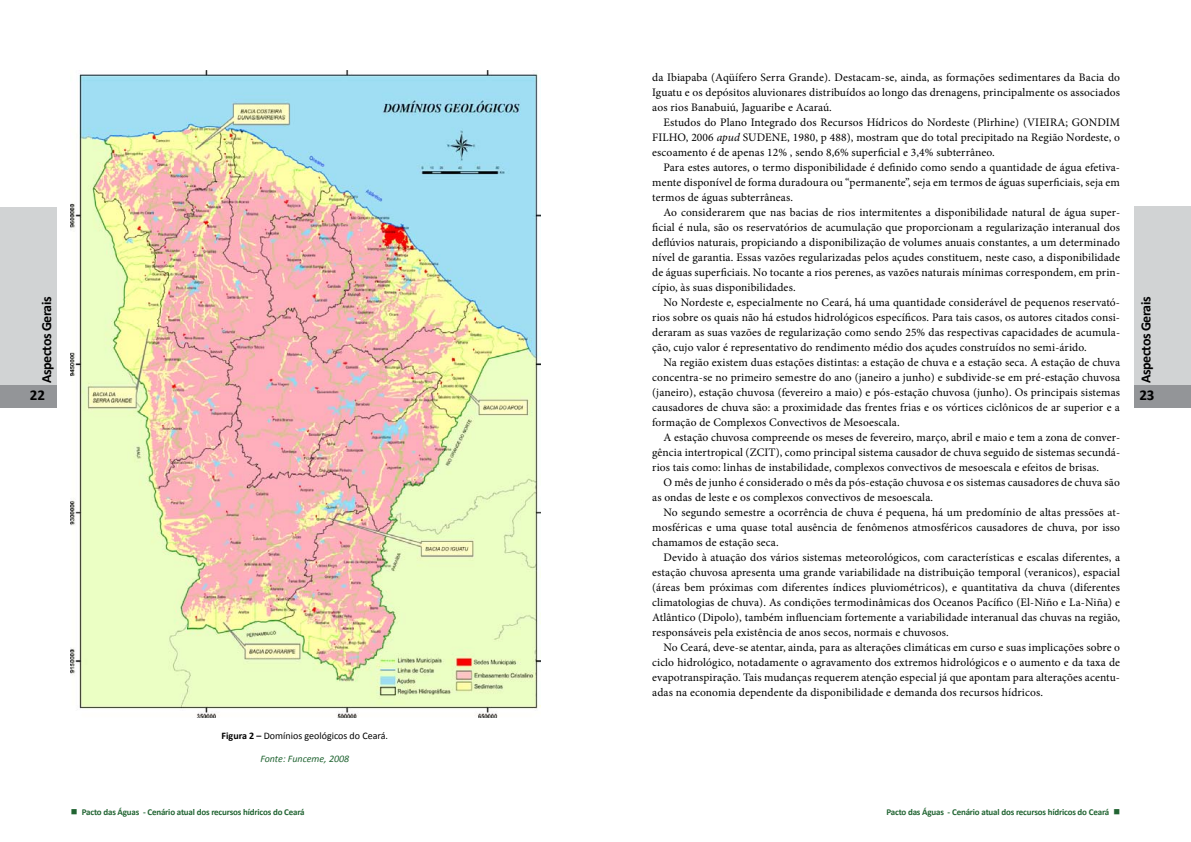
<style>
.page{position:relative;width:1191px;height:842px;background:#fff}
.page>*{position:absolute;margin:0;border:0;box-sizing:border-box;transform-origin:0 0}
.t1{font:700 15px "Calibri";color:#000}
.t2{font:700 14px "Calibri";letter-spacing:-.03em;color:#000}
.t3{font:11.5px/15px "Minion Pro";letter-spacing:.01em;color:#000;text-align:justify}
.t4{font:10px "Calibri";color:#000}
.t5{font:italic 10px "Calibri";color:#216432}
.t6{font:700 9px "Calibri";letter-spacing:-.02em;color:#216432}
.s1{font-weight:700}
.s2{font-style:italic}
</style>
<div class="page">
<div style="left:0;top:207px;width:57px;height:199px;background:#d1d3d4"></div>
<div style="left:0;top:386px;width:57px;height:22px;background:#939598"></div>
<div style="left:1134px;top:207px;width:57px;height:200px;background:#d1d3d4"></div>
<div style="left:1134px;top:386px;width:57px;height:22px;background:#939598"></div>
<img style="left:71px;top:71px;width:469px;height:646px">
<p class="t2" style="left:38px;top:383px;width:88px;rotate:-90deg">Aspectos Gerais</p>
<h1 class="t1" style="left:30px;top:386px;width:17px">22</h1>
<p class="t4" style="left:221px;top:730px;width:168px"><span class="s1">Figura 2 –</span> Domínios geológicos do Ceará.</p>
<p class="t5" style="left:260px;top:752px;width:90px">Fonte: Funceme, 2008</p>
<p class="t6" style="left:71px;top:806px;width:235px">■ Pacto das Águas - Cenário atual dos recursos hídricos do Ceará</p>
<p class="t3" style="left:652px;top:70px;width:469px">da Ibiapaba (Aqüífero Serra Grande). Destacam-se, ainda, as formações sedimentares da Bacia do Iguatu e os depósitos aluvionares distribuídos ao longo das drenagens, principalmente os associados aos rios Banabuiú, Jaguaribe e Acaraú.</p>
<p class="t3" style="left:652px;top:115px;width:469px;text-indent:11px">Estudos do Plano Integrado dos Recursos Hídricos do Nordeste (Plirhine) (VIEIRA; GONDIM FILHO, 2006 <span class="s2">apud</span> SUDENE, 1980, p 488), mostram que do total precipitado na Região Nordeste, o escoamento é de apenas 12% , sendo 8,6% superficial e 3,4% subterrâneo.</p>
<p class="t3" style="left:652px;top:160px;width:469px;text-indent:11px">Para estes autores, o termo disponibilidade é definido como sendo a quantidade de água efetiva&shy;mente disponível de forma duradoura ou “permanente”, seja em termos de águas superficiais, seja em termos de águas subterrâneas.</p>
<p class="t3" style="left:652px;top:205px;width:469px;text-indent:11px">Ao considerarem que nas bacias de rios intermitentes a disponibilidade natural de água super&shy;ficial é nula, são os reservatórios de acumulação que proporcionam a regularização interanual dos deflúvios naturais, propiciando a disponibilização de volumes anuais constantes, a um determinado nível de garantia. Essas vazões regularizadas pelos açudes constituem, neste caso, a disponibilidade de águas superficiais. No tocante a rios perenes, as vazões naturais mínimas correspondem, em prin&shy;cípio, às suas disponibilidades.</p>
<p class="t3" style="left:652px;top:294px;width:469px;text-indent:11px">No Nordeste e, especialmente no Ceará, há uma quantidade considerável de pequenos reservató&shy;rios sobre os quais não há estudos hidrológicos específicos. Para tais casos, os autores citados consi&shy;deraram as suas vazões de regularização como sendo 25% das respectivas capacidades de acumula&shy;ção, cujo valor é representativo do rendimento médio dos açudes construídos no semi-árido.</p>
<p class="t3" style="left:652px;top:354px;width:469px;text-indent:11px">Na região existem duas estações distintas: a estação de chuva e a estação seca. A estação de chuva concentra-se no primeiro semestre do ano (janeiro a junho) e subdivide-se em pré-estação chuvosa (janeiro), estação chuvosa (fevereiro a maio) e pós-estação chuvosa (junho). Os principais sistemas causadores de chuva são: a proximidade das frentes frias e os vórtices ciclônicos de ar superior e a formação de Complexos Convectivos de Mesoescala.</p>
<p class="t3" style="left:652px;top:429px;width:469px;text-indent:11px">A estação chuvosa compreende os meses de fevereiro, março, abril e maio e tem a zona de conver&shy;gência intertropical (ZCIT), como principal sistema causador de chuva seguido de sistemas secundá&shy;rios tais como: linhas de instabilidade, complexos convectivos de mesoescala e efeitos de brisas.</p>
<p class="t3" style="left:652px;top:474px;width:469px;text-indent:11px">O mês de junho é considerado o mês da pós-estação chuvosa e os sistemas causadores de chuva são as ondas de leste e os complexos convectivos de mesoescala.</p>
<p class="t3" style="left:652px;top:504px;width:469px;text-indent:11px">No segundo semestre a ocorrência de chuva é pequena, há um predomínio de altas pressões at&shy;mosféricas e uma quase total ausência de fenômenos atmosféricos causadores de chuva, por isso chamamos de estação seca.</p>
<p class="t3" style="left:652px;top:549px;width:469px;text-indent:11px">Devido à atuação dos vários sistemas meteorológicos, com características e escalas diferentes, a estação chuvosa apresenta uma grande variabilidade na distribuição temporal (veranicos), espacial (áreas bem próximas com diferentes índices pluviométricos), e quantitativa da chuva (diferentes climatologias de chuva). As condições termodinâmicas dos Oceanos Pacífico (El-Niño e La-Niña) e Atlântico (Dipolo), também influenciam fortemente a variabilidade interanual das chuvas na região, responsáveis pela existência de anos secos, normais e chuvosos.</p>
<p class="t3" style="left:652px;top:639px;width:469px;text-indent:11px">No Ceará, deve-se atentar, ainda, para as alterações climáticas em curso e suas implicações sobre o ciclo hidrológico, notadamente o agravamento dos extremos hidrológicos e o aumento e da taxa de evapotranspiração. Tais mudanças requerem atenção especial já que apontam para alterações acentu&shy;adas na economia dependente da disponibilidade e demanda dos recursos hídricos.</p>
<p class="t2" style="left:1137px;top:383px;width:88px;rotate:-90deg">Aspectos Gerais</p>
<h1 class="t1" style="left:1139px;top:385px;width:17px">23</h1>
<p class="t6" style="left:886px;top:806px;width:235px">Pacto das Águas - Cenário atual dos recursos hídricos do Ceará ■</p>
</div>
